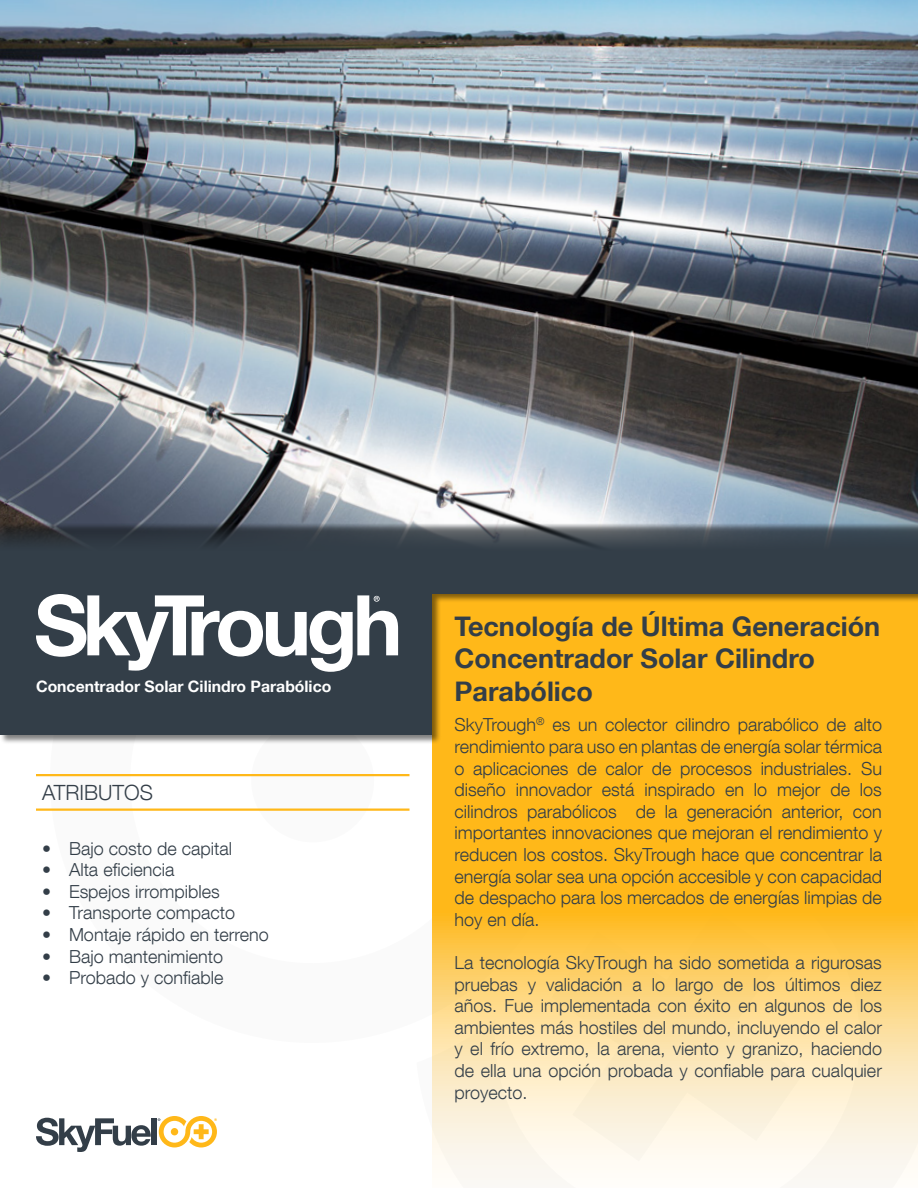
<style>
.page{position:relative;width:918px;height:1188px;background:#fff}
.page>*{position:absolute;margin:0;border:0;box-sizing:border-box;transform-origin:0 0}
.t1{font:700 27px/32.4px "Helvetica 75";color:#333e48}
.t2{font:300 21px "Helvetica Neue LT Com";color:#333e48}
.t3{font:300 18px/21.6px "Helvetica Neue LT Com";color:#333e48;text-align:justify}
.t4{font:700 15.75px "Helvetica 75";color:#fff}
</style>
<div class="page">
<svg style="left:242px;top:776px;width:141px;height:33px"></svg>
<svg style="left:432px;top:744px;width:486px;height:441px;background:#fdd16e"></svg>
<img style="left:0;top:0;width:918px;height:523px">
<div style="left:0;top:523px;width:918px;height:221px;background:#000;opacity:.5"></div>
<svg style="left:0;top:524px;width:918px;height:211px;background:#877136"></svg>
<svg style="left:36px;top:1118px;width:115px;height:34px"></svg>
<div style="left:151px;top:1118px;width:5px;height:27px;background:#333e48"></div>
<svg style="left:158px;top:1116px;width:59px;height:31px"></svg>
<hr style="left:36px;top:774px;width:374px;height:2px;background:#ffb819">
<hr style="left:36px;top:809px;width:374px;height:2px;background:#ffb819">
<svg style="left:36px;top:594px;width:362px;height:78px"></svg>
<p class="t4" style="left:36px;top:677px;width:297px">Concentrador Solar Cilindro Parabólico</p>
<p class="t2" style="left:42px;top:780px;width:113px">ATRIBUTOS</p>
<p class="t3" style="left:42px;top:837px;width:192px">• Bajo costo de capital</p>
<p class="t3" style="left:42px;top:859px;width:134px">• Alta eficiencia</p>
<p class="t3" style="left:42px;top:880px;width:179px">• Espejos irrompibles</p>
<p class="t3" style="left:42px;top:902px;width:195px">• Transporte compacto</p>
<p class="t3" style="left:42px;top:923px;width:228px">• Montaje rápido en terreno</p>
<p class="t3" style="left:42px;top:945px;width:183px">• Bajo mantenimiento</p>
<p class="t3" style="left:42px;top:967px;width:183px">• Probado y confiable</p>
<h1 class="t1" style="left:454px;top:609px;width:427px">Tecnología de Última Generación<br>Concentrador Solar Cilindro<br>Parabólico</h1>
<p class="t3" style="left:454px;top:714px;width:429px">SkyTrough<sup>®</sup> es un colector cilindro parabólico de alto rendimiento para uso en plantas de energía solar térmica o aplicaciones de calor de procesos industriales. Su diseño innovador está inspirado en lo mejor de los cilindros parabólicos de la generación anterior, con importantes innovaciones que mejoran el rendimiento y reducen los costos. SkyTrough hace que concentrar la energía solar sea una opción accesible y con capacidad de despacho para los mercados de energías limpias de hoy en día.</p>
<p class="t3" style="left:455px;top:951px;width:429px">La tecnología SkyTrough ha sido sometida a rigurosas pruebas y validación a lo largo de los últimos diez años. Fue implementada con éxito en algunos de los ambientes más hostiles del mundo, incluyendo el calor y el frío extremo, la arena, viento y granizo, haciendo de ella una opción probada y confiable para cualquier proyecto.</p>
</div>
